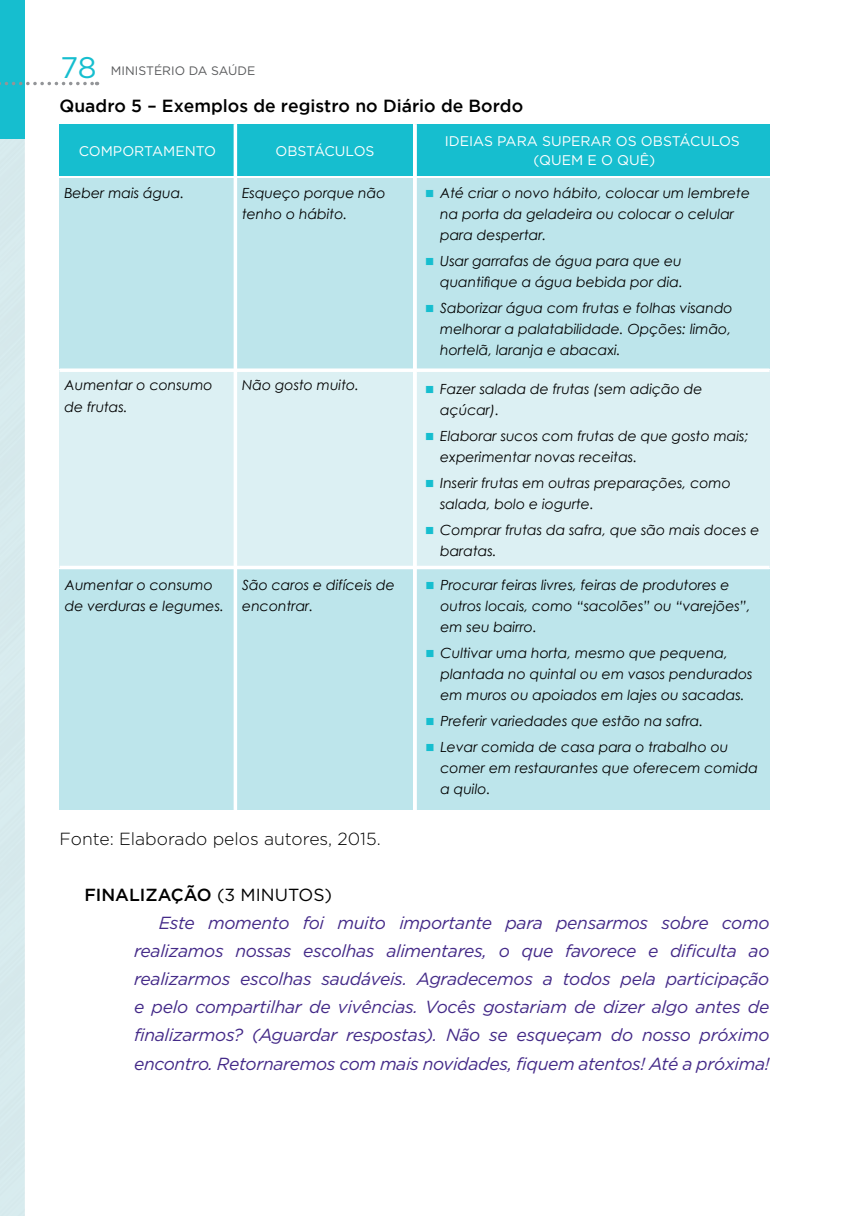
<style>
.page{position:relative;width:844px;height:1216px;background:#fff}
.page>*{position:absolute;margin:0;border:0;box-sizing:border-box;transform-origin:0 0}
.t1{font:29.75px "Gotham";color:#16becf}
.t2{font:italic 17.5px/28px "Gotham";letter-spacing:-.02em;color:#442a88;text-align:justify}
.t3{font:500 17.5px "Gotham";color:#000}
.t4{font:300 17.5px "Gotham";color:#000}
.t5{font:500 17.5px "Gotham";color:#000}
.t6{font:17.5px "Gotham";color:#000}
.t7{font:italic 14px/21px "Century Gothic";color:#000}
.t8{font:14px "Gotham";color:#fff}
.t9{font:12.25px "Gotham";color:#58595b}
.s1{color:#16becf}
.s2{font-weight:400}
</style>
<div class="page">
<div style="left:60px;top:569px;width:175px;height:241px;background:#bde5eb"></div>
<div style="left:237px;top:569px;width:176px;height:241px;background:#bde5eb"></div>
<div style="left:415px;top:569px;width:354px;height:241px;background:#bde5eb"></div>
<div style="left:60px;top:124px;width:175px;height:52px;background:#16becf"></div>
<div style="left:237px;top:124px;width:176px;height:52px;background:#16becf"></div>
<div style="left:60px;top:178px;width:175px;height:190px;background:#bde5eb"></div>
<div style="left:60px;top:370px;width:175px;height:198px;background:#dcf0f3"></div>
<div style="left:237px;top:178px;width:176px;height:190px;background:#bde5eb"></div>
<div style="left:237px;top:370px;width:176px;height:198px;background:#dcf0f3"></div>
<div style="left:415px;top:124px;width:354px;height:52px;background:#16becf"></div>
<div style="left:415px;top:178px;width:354px;height:190px;background:#bde5eb"></div>
<div style="left:415px;top:370px;width:354px;height:198px;background:#dcf0f3"></div>
<svg style="left:233px;top:124px;width:2px;height:686px"></svg>
<hr style="left:413px;top:124px;width:4px;height:686px;background:#fff">
<svg style="left:97px;top:368px;width:672px;height:4px"></svg>
<svg style="left:97px;top:565px;width:672px;height:4px;fill:#fff"></svg>
<svg style="left:0;top:0;width:97px;height:1215px"></svg>
<h1 class="t1" style="left:60px;top:49px;width:38px">78</h1>
<p class="t9" style="left:111px;top:63px;width:146px">MINISTÉRIO DA SAÚDE</p>
<p class="t3" style="left:60px;top:96px;width:465px">Quadro 5 – Exemplos de registro no Diário de Bordo</p>
<p class="t8" style="left:79px;top:142px;width:22px">COMPORTAMENTO</p>
<p class="t8" style="left:275px;top:142px;width:23px">OBSTÁCULOS</p>
<p class="t7" style="left:64px;top:182px;width:121px">Beber mais água.</p>
<p class="t7" style="left:242px;top:182px;width:145px">Esqueço porque não tenho o hábito.</p>
<p class="t7" style="left:64px;top:375px;width:150px">Aumentar o consumo de frutas.</p>
<p class="t7" style="left:242px;top:375px;width:119px">Não gosto muito.</p>
<p class="t8" style="left:444px;top:132px;width:14px">IDEIAS</p>
<p class="t8" style="left:497px;top:132px;width:11px">PARA</p>
<p class="t8" style="left:542px;top:132px;width:11px">SUPERAR</p>
<p class="t8" style="left:615px;top:132px;width:36px">OS OBSTÁCULOS</p>
<p class="t8" style="left:533px;top:151px;width:29px">(QUEM</p>
<p class="t8" style="left:587px;top:151px;width:41px">EOQUÊ</p>
<p class="t8" style="left:649px;top:151px;width:8px">)</p>
<p class="t7" style="left:440px;top:182px;width:311px;text-indent:-15px"><span class="s1">■</span> Até criar o novo hábito, colocar um lembrete na porta da geladeira ou colocar o celular para despertar.</p>
<p class="t7" style="left:425px;top:250px;width:259px;text-align:right"><span class="s1">■</span> Usar garrafas de água para que eu quantifique a água bebida por dia.</p>
<p class="t7" style="left:440px;top:297px;width:294px;text-align:justify;text-indent:-15px"><span class="s1">■</span> Saborizar água com frutas e folhas visando melhorar a palatabilidade. Opções: limão, hortelã, laranja e abacaxi.</p>
<p class="t7" style="left:440px;top:378px;width:264px;text-indent:-15px"><span class="s1">■</span> Fazer salada de frutas (sem adição de açúcar).</p>
<p class="t7" style="left:440px;top:425px;width:310px;text-indent:-15px"><span class="s1">■</span> Elaborar sucos com frutas de que gosto mais; experimentar novas receitas.</p>
<p class="t7" style="left:440px;top:472px;width:292px;text-indent:-15px"><span class="s1">■</span> Inserir frutas em outras preparações, como salada, bolo e iogurte.</p>
<p class="t7" style="left:440px;top:519px;width:321px;text-indent:-15px"><span class="s1">■</span> Comprar frutas da safra, que são mais doces e baratas.</p>
<p class="t7" style="left:65px;top:574px;width:161px">Aumentar o consumo de verduras e legumes.</p>
<p class="t7" style="left:242px;top:574px;width:154px">São caros e difíceis de encontrar.</p>
<p class="t7" style="left:440px;top:574px;width:311px;text-indent:-15px"><span class="s1">■</span> Procurar feiras livres, feiras de produtores e outros locais, como “sacolões” ou “varejões”, em seu bairro.</p>
<p class="t7" style="left:440px;top:642px;width:313px;text-indent:-15px"><span class="s1">■</span> Cultivar uma horta, mesmo que pequena, plantada no quintal ou em vasos pendurados em muros ou apoiados em lajes ou sacadas.</p>
<p class="t7" style="left:425px;top:710px;width:279px"><span class="s1">■</span> Preferir variedades que estão na safra.</p>
<p class="t7" style="left:440px;top:736px;width:319px;text-indent:-15px"><span class="s1">■</span> Levar comida de casa para o trabalho ou comer em restaurantes que oferecem comida a quilo.</p>
<p class="t4" style="left:60px;top:829px;width:322px">Fonte: Elaborado pelos autores, 2015.</p>
<p class="t5" style="left:84px;top:883px;width:169px">FINALIZAÇÃO <span class="s2">(3 MINUTOS</span></p>
<p class="t6" style="left:324px;top:884px;width:9px">)</p>
<p class="t2" style="left:134px;top:909px;width:637px;text-indent:25px">Este momento foi muito importante para pensarmos sobre como realizamos nossas escolhas alimentares, o que favorece e dificulta ao realizarmos escolhas saudáveis. Agradecemos a todos pela participação e pelo compartilhar de vivências. Vocês gostariam de dizer algo antes de finalizarmos? (Aguardar respostas). Não se esqueçam do nosso próximo encontro. Retornaremos com mais novidades, fiquem atentos! Até a próxima!</p>
</div>
